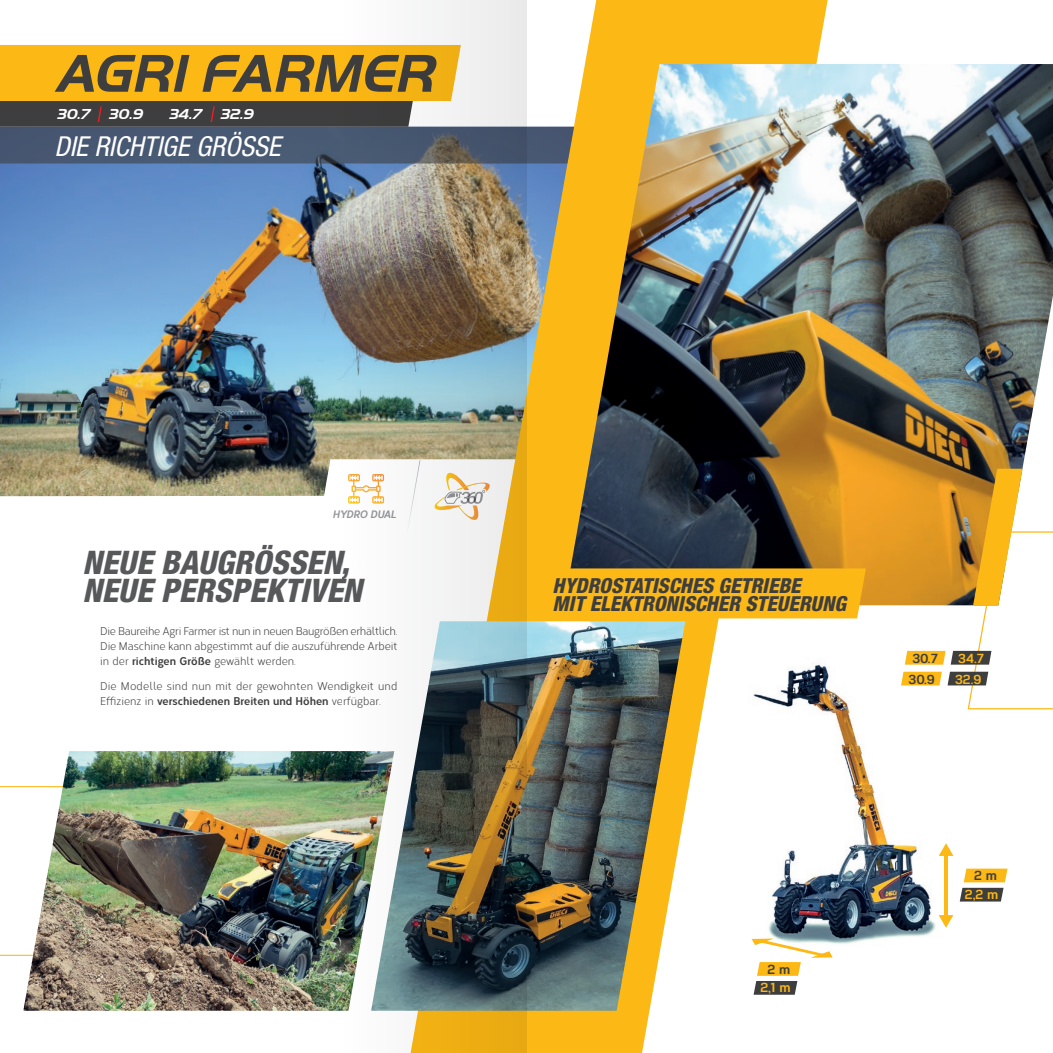
<style>
.page{position:relative;width:1053px;height:1053px;background:#fff}
.page>*{position:absolute;margin:0;border:0;box-sizing:border-box;transform-origin:0 0}
.t1{font:italic 700 55.12px "Handel Got D";color:#3e3e3f}
.t2{font:italic 800 condensed 32.5px/27.5px "Helvetica Neue LT Std";color:#57585a}
.t3{font:italic condensed 27.5px "Helvetica Neue LT Std";color:#fff}
.t4{font:italic 800 condensed 20.75px "Helvetica Neue LT Std";color:#3e3e3f}
.t5{font:italic 700 15px "Handel Got D";color:#fff}
.Paragrafo_-_Testi_Base{font:700 13.5px "Corbert Condensed";color:#fcb814}
.Paragrafo_-_Testi_Base-2{font:700 13.5px "Corbert Condensed";color:#3e3e3f}
.Paragrafo_-_Testi_Base-3{font:11.25px/15px "Corbert Condensed";letter-spacing:-.005em;color:#3e3e3f}
.Paragrafo_-_Testi_Base-4{font:11.25px "Corbert Condensed";letter-spacing:-.025em;color:#3e3e3f}
.Paragrafo_-_Testi_Base-5{font:italic 700 10.75px "Corbert Condensed";letter-spacing:-.03em;color:#939598}
.s1{font-weight:700}
</style>
<div class="page">
<img style="left:0;top:163px;width:342px;height:333px">
<img style="left:827px;top:670px;width:134px;height:274px">
<svg style="left:526px;top:0;width:301px;height:1052px"></svg>
<img style="left:526px;top:621px;width:159px;height:389px">
<svg style="left:0;top:786px;width:23px;height:170px"></svg>
<svg style="left:959px;top:868px;width:48px;height:33px"></svg>
<svg style="left:748px;top:936px;width:87px;height:58px"></svg>
<hr style="left:944px;top:850px;width:3px;height:65px;background:#fcb814">
<svg style="left:938px;top:915px;width:15px;height:12px"></svg>
<svg style="left:938px;top:843px;width:15px;height:12px"></svg>
<img style="left:23px;top:751px;width:319px;height:259px">
<img style="left:564px;top:64px;width:488px;height:541px">
<svg style="left:901px;top:468px;width:151px;height:242px"></svg>
<svg style="left:312px;top:459px;width:30px;height:37px"></svg>
<div style="left:533px;top:568px;width:332px;height:50px;background:#fcb814"></div>
<svg style="left:0;top:45px;width:574px;height:118px;background:#a1894c"></svg>
<img style="left:342px;top:0;width:184px;height:1052px">
<p class="t1" style="left:54px;top:42px;width:394px">AGRIFARMER</p>
<p class="t3" style="left:54px;top:130px;width:228px">DIE RICHTIGE GRÖSSE</p>
<p class="t5" style="left:57px;top:106px;width:91px">30.7 30.9</p>
<p class="t5" style="left:169px;top:106px;width:90px">34.7 32.9</p>
<p class="Paragrafo_-_Testi_Base-5" style="left:332px;top:506px;width:65px">HYDRO DUAL</p>
<p class="t2" style="left:82px;top:549px;width:281px">NEUE BAUGRÖSSEN,<br>NEUE PERSPEKTIVEN</p>
<p class="Paragrafo_-_Testi_Base-4" style="left:100px;top:623px;width:299px">Die Baureihe Agri Farmer ist nun in neuen Baugrößen erhältlich.</p>
<p class="Paragrafo_-_Testi_Base-3" style="left:100px;top:638px;width:299px">Die Maschine kann abgestimmt auf die auszuführende Arbeit in der <span class="s1">richtigen Größe</span> gewählt werden.</p>
<p class="Paragrafo_-_Testi_Base-3" style="left:100px;top:678px;width:299px">Die Modelle sind nun mit der gewohnten Wendigkeit und<br>Effizienz in <span class="s1">verschiedenen Breiten und Höhen</span> verfügbar.</p>
<p class="t4" style="left:552px;top:572px;width:249px">HYDROSTATISCHES GETRIEBE</p>
<p class="t4" style="left:552px;top:590px;width:295px">MIT ELEKTRONISCHER STEUERUNG</p>
<p class="Paragrafo_-_Testi_Base-2" style="left:912px;top:647px;width:27px">30.7</p>
<p class="Paragrafo_-_Testi_Base-2" style="left:908px;top:668px;width:28px">30.9</p>
<p class="Paragrafo_-_Testi_Base" style="left:955px;top:668px;width:28px">32.9</p>
<p class="Paragrafo_-_Testi_Base" style="left:958px;top:647px;width:27px">34.7</p>
<p class="Paragrafo_-_Testi_Base-2" style="left:767px;top:958px;width:24px">2 m</p>
<p class="Paragrafo_-_Testi_Base" style="left:760px;top:977px;width:32px">2,1 m</p>
<p class="Paragrafo_-_Testi_Base-2" style="left:974px;top:864px;width:24px">2 m</p>
<p class="Paragrafo_-_Testi_Base" style="left:964px;top:883px;width:35px">2,2 m</p>
</div>
